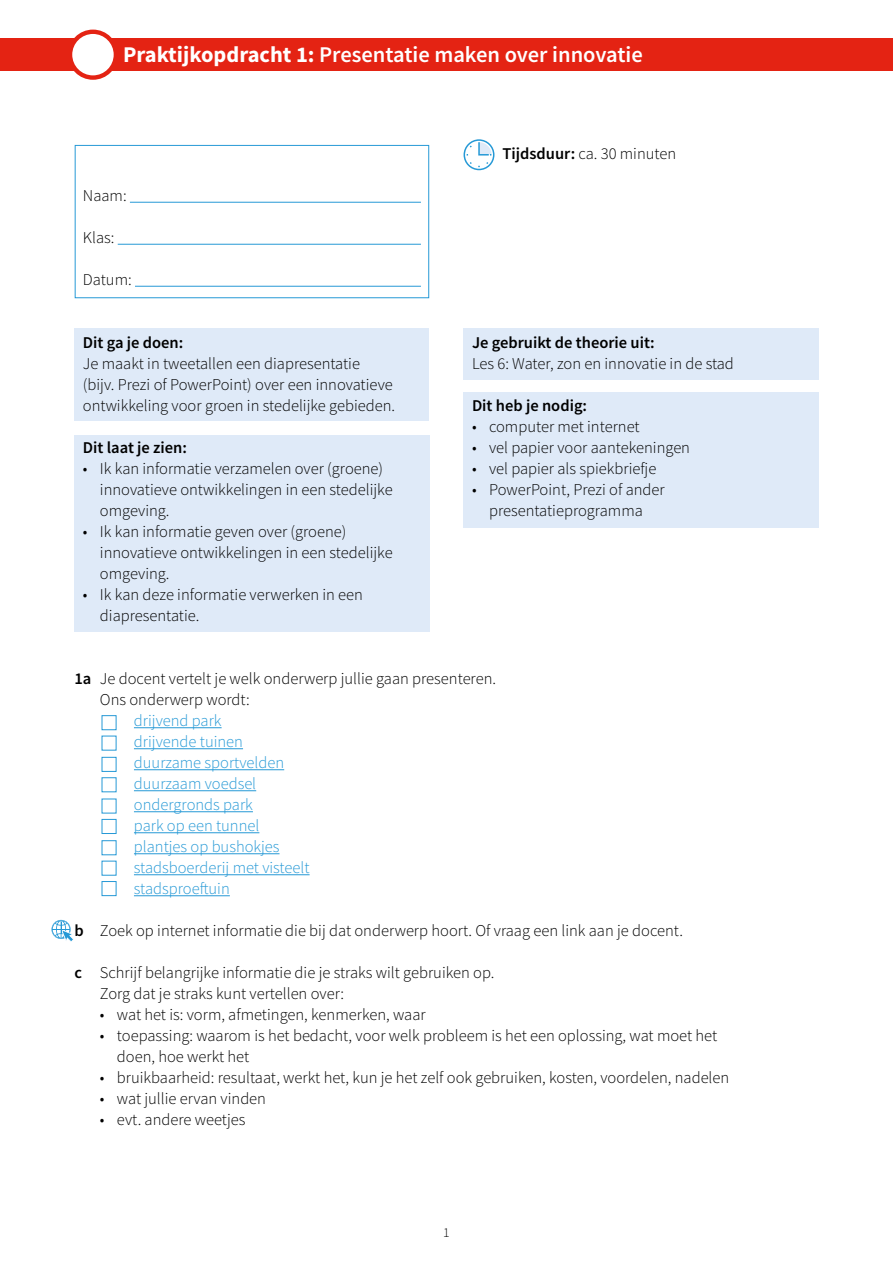
<style>
.page{position:relative;width:893px;height:1263px;background:#fff}
.page>*{position:absolute;margin:0;border:0;box-sizing:border-box;transform-origin:0 0}
.t1{font:600 22.5px "Source Sans Pro";color:#fff}
.t2{font:300 16.5px/21px "Source Sans Pro";color:#000}
.t3{font:300 16.5px/21px "Source Sans Pro";color:#2699d6}
.t4{font:600 16.5px "Source Sans Pro";color:#000}
.t5{font:300 13.5px "Source Sans Pro";color:#000}
.s1{font-weight:700}
.s2{font-weight:600}
</style>
<div class="page">
<div style="left:464px;top:139px;width:30px;height:31px;border:2px solid #2699d6;border-radius:50%"></div>
<svg style="left:467px;top:141px;width:25px;height:26px"></svg>
<div style="left:75px;top:145px;width:354px;height:153px;border:1px solid #2699d6"></div>
<hr style="left:130px;top:202px;width:291px;height:1px;background:#2699d6">
<hr style="left:118px;top:244px;width:303px;height:1px;background:#2699d6">
<hr style="left:135px;top:286px;width:286px;height:1px;background:#2699d6">
<hr style="left:134px;top:727px;width:88px;height:1px;background:#2699d6">
<hr style="left:134px;top:748px;width:109px;height:1px;background:#2699d6">
<hr style="left:134px;top:769px;width:150px;height:1px;background:#2699d6">
<hr style="left:134px;top:790px;width:122px;height:1px;background:#2699d6">
<hr style="left:134px;top:811px;width:119px;height:1px;background:#2699d6">
<hr style="left:134px;top:832px;width:125px;height:1px;background:#2699d6">
<hr style="left:134px;top:853px;width:145px;height:1px;background:#2699d6">
<hr style="left:134px;top:874px;width:176px;height:1px;background:#2699d6">
<hr style="left:134px;top:895px;width:96px;height:1px;background:#2699d6">
<div style="left:74px;top:328px;width:355px;height:93px;background:#dfeaf8"></div>
<div style="left:463px;top:328px;width:356px;height:52px;background:#dfeaf8"></div>
<div style="left:74px;top:435px;width:355px;height:196px;background:#dfeaf8"></div>
<div style="left:463px;top:392px;width:356px;height:135px;background:#dfeaf8"></div>
<div style="left:0;top:38px;width:893px;height:33px;background:#e42313"></div>
<div style="left:70px;top:32px;width:46px;height:46px;background:#fff;border-radius:50%"></div>
<div style="left:68px;top:30px;width:50px;height:50px;border:4px solid #e42313;border-radius:50%"></div>
<svg style="left:52px;top:920px;width:21px;height:22px"></svg>
<div style="left:102px;top:715px;width:14px;height:15px;background:#fff;border:1px solid #2699d6"></div>
<div style="left:102px;top:757px;width:14px;height:15px;background:#fff;border:1px solid #2699d6"></div>
<div style="left:102px;top:777px;width:14px;height:15px;background:#fff;border:1px solid #2699d6"></div>
<div style="left:102px;top:819px;width:14px;height:15px;background:#fff;border:1px solid #2699d6"></div>
<div style="left:102px;top:840px;width:14px;height:15px;background:#fff;border:1px solid #2699d6"></div>
<div style="left:102px;top:881px;width:14px;height:15px;background:#fff;border:1px solid #2699d6"></div>
<h1 class="t1" style="left:123px;top:39px;width:521px"><span class="s1">Praktijkopdracht 1:</span> Presentatie maken over innovatie</h1>
<p class="t2" style="left:83px;top:185px;width:45px">Naam:</p>
<p class="t2" style="left:83px;top:227px;width:33px">Klas:</p>
<p class="t2" style="left:83px;top:269px;width:50px">Datum:</p>
<p class="t4" style="left:83px;top:332px;width:102px">Dit ga je doen:</p>
<p class="t2" style="left:83px;top:353px;width:314px">Je maakt in tweetallen een diapresentatie (bijv. Prezi of PowerPoint) over een innovatieve ontwikkeling voor groen in stedelijke gebieden.</p>
<p class="t4" style="left:83px;top:437px;width:106px">Dit laat je zien:</p>
<p class="t2" style="left:100px;top:458px;width:294px;text-indent:-17px">• Ik kan informatie verzamelen over (groene) innovatieve ontwikkelingen in een stedelijke omgeving.</p>
<p class="t2" style="left:100px;top:521px;width:294px;text-indent:-17px">• Ik kan informatie geven over (groene) innovatieve ontwikkelingen in een stedelijke omgeving.</p>
<p class="t2" style="left:100px;top:584px;width:265px;text-indent:-17px">• Ik kan deze informatie verwerken in een diapresentatie.</p>
<p class="t2" style="left:502px;top:143px;width:175px"><span class="s2">Tijdsduur:</span> ca. 30 minuten</p>
<p class="t4" style="left:472px;top:332px;width:184px">Je gebruikt de theorie uit:</p>
<p class="t2" style="left:472px;top:353px;width:263px">Les 6: Water, zon en innovatie in de stad</p>
<p class="t4" style="left:472px;top:395px;width:117px">Dit heb je nodig:</p>
<p class="t2" style="left:472px;top:416px;width:169px">• computer met internet</p>
<p class="t2" style="left:472px;top:437px;width:220px">• vel papier voor aantekeningen</p>
<p class="t2" style="left:472px;top:458px;width:186px">• vel papier als spiekbriefje</p>
<p class="t2" style="left:472px;top:479px;width:194px;text-align:center">• PowerPoint, Prezi of ander presentatieprogramma</p>
<p class="t2" style="left:100px;top:668px;width:398px;text-indent:-26px"><span class="s2">1a</span> Je docent vertelt je welk onderwerp jullie gaan presenteren.<br>Ons onderwerp wordt:</p>
<p class="t3" style="left:134px;top:710px;width:177px">drijvend park<br>drijvende tuinen duurzame sportvelden duurzaam voedsel ondergronds park<br>park op een tunnel plantjes op bushokjes stadsboerderij met visteelt stadsproeftuin</p>
<p class="t2" style="left:74px;top:920px;width:610px"><span class="s2">b</span> Zoek op internet informatie die bij dat onderwerp hoort. Of vraag een link aan je docent.</p>
<p class="t2" style="left:100px;top:962px;width:396px;text-indent:-26px"><span class="s2">c</span> Schrijf belangrijke informatie die je straks wilt gebruiken op.<br>Zorg dat je straks kunt vertellen over:</p>
<p class="t2" style="left:100px;top:1004px;width:327px">• wat het is: vorm, afmetingen, kenmerken, waar</p>
<p class="t2" style="left:117px;top:1025px;width:602px;text-indent:-17px">• toepassing: waarom is het bedacht, voor welk probleem is het een oplossing, wat moet het doen, hoe werkt het</p>
<p class="t2" style="left:100px;top:1067px;width:631px">• bruikbaarheid: resultaat, werkt het, kun je het zelf ook gebruiken, kosten, voordelen, nadelen</p>
<p class="t2" style="left:100px;top:1088px;width:168px">• wat jullie ervan vinden</p>
<p class="t2" style="left:100px;top:1109px;width:147px">• evt. andere weetjes</p>
<p class="t5" style="left:443px;top:1224px;width:8px">1</p>
</div>
